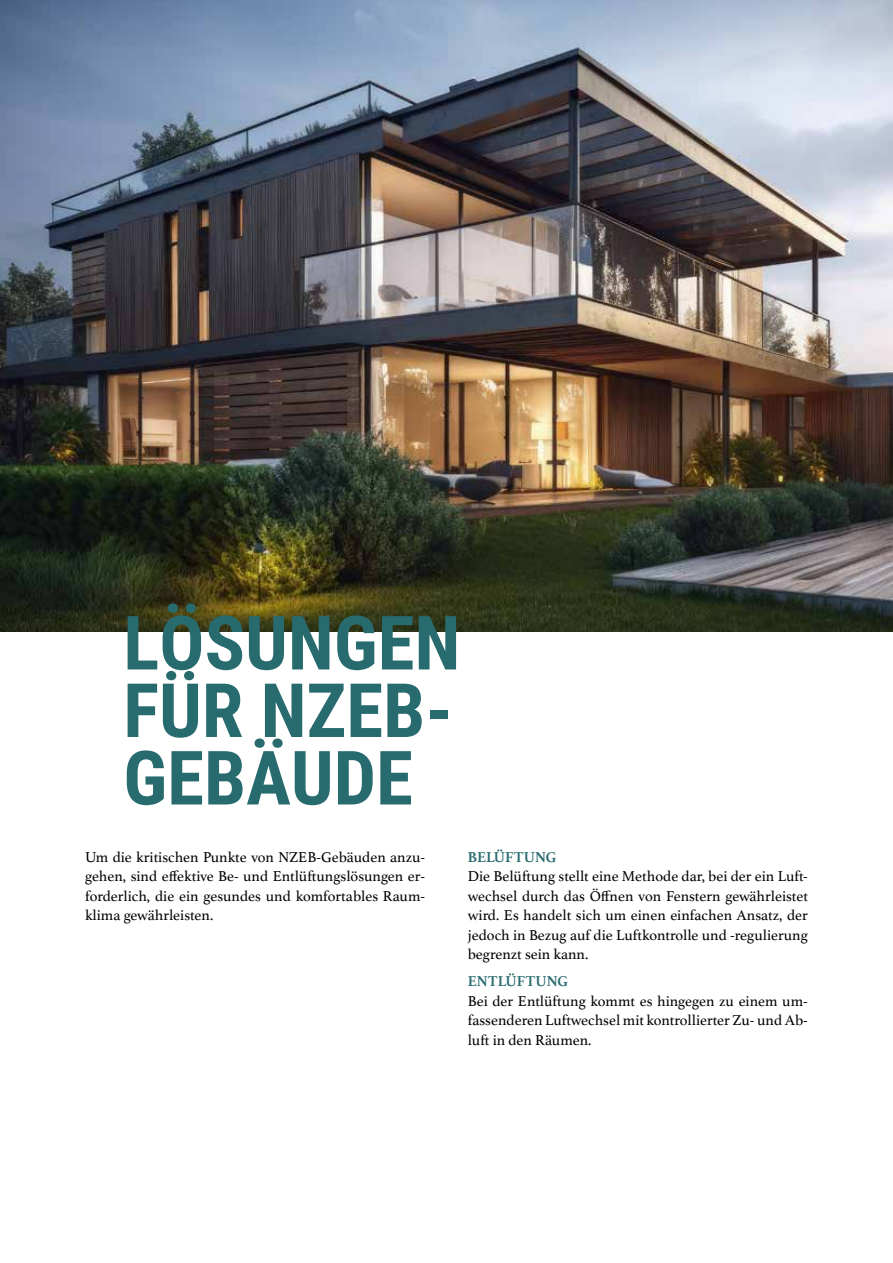
<style>
.page{position:relative;width:893px;height:1263px;background:#fff}
.page>*{position:absolute;margin:0;border:0;box-sizing:border-box;transform-origin:0 0}
.t1{font:700 75px/67.5px "Roboto Condensed";color:#286b6f;text-align:justify}
.t2{font:15px/19.5px "Athelas";color:#000;text-align:justify}
.t3{font:700 15px "Athelas";color:#286b6f}
</style>
<div class="page">
<img style="left:0;top:0;width:893px;height:631px">
<h1 class="t1" style="left:123px;top:606px;width:339px">LÖSUNGEN FÜR NZEB-GEBÄUDE</h1>
<p class="t2" style="left:85px;top:846px;width:342px">Um die kritischen Punkte von NZEB-Gebäuden anzu&shy;gehen, sind effektive Be- und Entlüftungslösungen er&shy;forderlich, die ein gesundes und komfortables Raum&shy;klima gewährleisten.</p>
<p class="t3" style="left:468px;top:844px;width:90px">BELÜFTUNG</p>
<p class="t2" style="left:468px;top:866px;width:342px">Die Belüftung stellt eine Methode dar, bei der ein Luft&shy;wechsel durch das Öffnen von Fenstern gewährleistet wird. Es handelt sich um einen einfachen Ansatz, der jedoch in Bezug auf die Luftkontrolle und -regulierung begrenzt sein kann.</p>
<p class="t3" style="left:468px;top:969px;width:102px">ENTLÜFTUNG</p>
<p class="t2" style="left:468px;top:990px;width:342px">Bei der Entlüftung kommt es hingegen zu einem um&shy;fassenderen Luftwechsel mit kontrollierter Zu- und Ab&shy;luft in den Räumen.</p>
</div>
